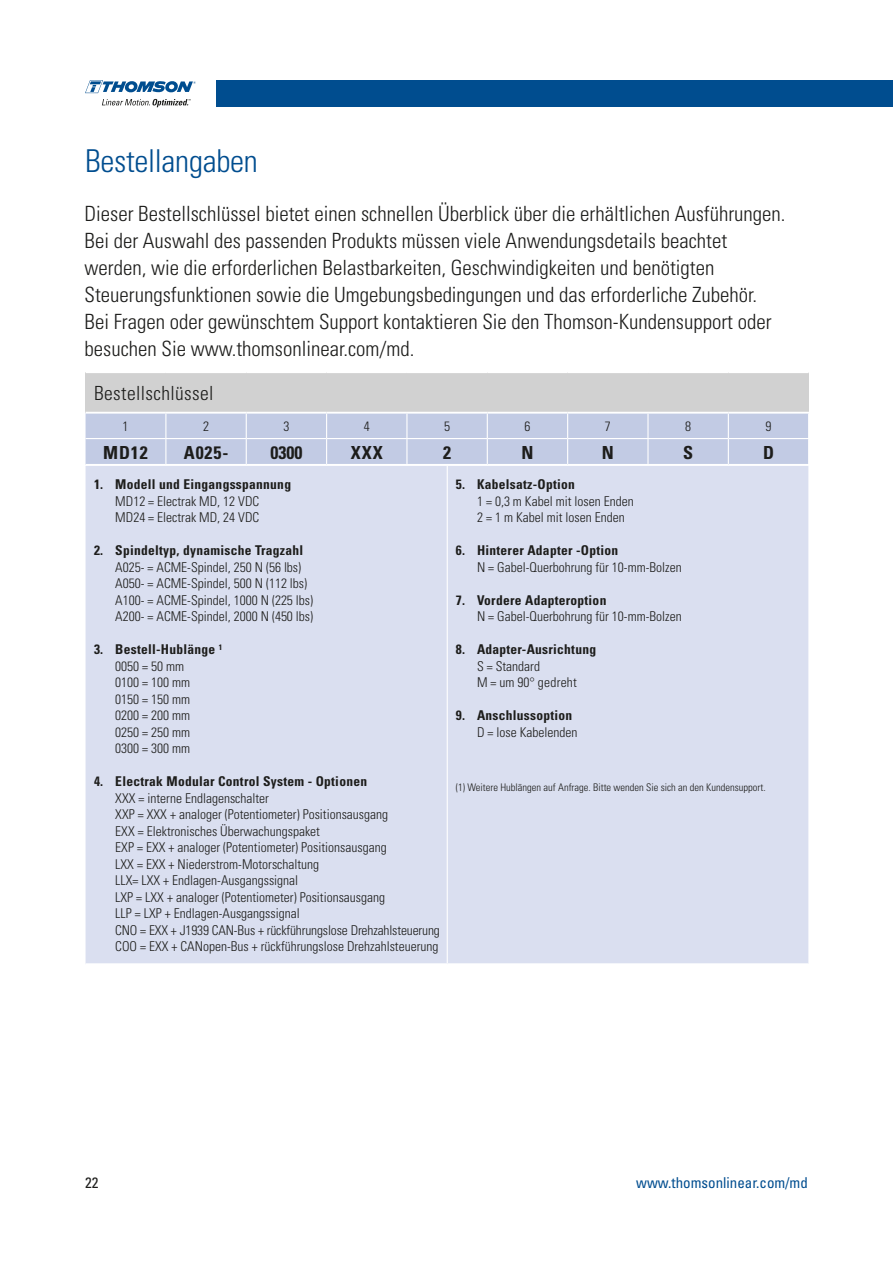
<style>
.page{position:relative;width:893px;height:1263px;background:#fff}
.page>*{position:absolute;margin:0;border:0;box-sizing:border-box;transform-origin:0 0}
.t1{font:300 condensed 31.5px "Univers";letter-spacing:-.01em;color:#004d8f}
.t2{font:300 condensed 21px/27px "Univers";color:#1d1d1b}
.t3{font:300 condensed 19.5px "Univers";letter-spacing:.02em;color:#1d1d1b}
.t4{font:700 condensed 18px "Univers";letter-spacing:.05em;color:#1d1d1b}
.t5{font:condensed 15px "Univers LT Std";color:#004d8f}
.t6{font:condensed 15px "Univers LT Std";color:#1d1d1b}
.t7{font:300 condensed 13.5px/16.5px "Univers";color:#1d1d1b}
.t8{font:700 condensed 13.5px "Univers";letter-spacing:.02em;color:#1d1d1b}
.t9{font:300 condensed 10.5px "Univers";color:#1d1d1b}
.s1{font-weight:700}
</style>
<div class="page">
<div style="left:217px;top:80px;width:676px;height:27px;background:#004d8f"></div>
<svg style="left:85px;top:80px;width:111px;height:13px"></svg>
<svg style="left:102px;top:99px;width:89px;height:8px"></svg>
<div style="left:86px;top:372px;width:723px;height:41px;background:#d1d1d1"></div>
<hr style="left:86px;top:371px;width:80px;height:2px;background:#fff">
<hr style="left:166px;top:371px;width:80px;height:2px;background:#fff">
<hr style="left:246px;top:371px;width:81px;height:2px;background:#fff">
<hr style="left:327px;top:371px;width:80px;height:2px;background:#fff">
<hr style="left:407px;top:371px;width:80px;height:2px;background:#fff">
<hr style="left:487px;top:371px;width:81px;height:2px;background:#fff">
<hr style="left:568px;top:371px;width:80px;height:2px;background:#fff">
<hr style="left:648px;top:371px;width:80px;height:2px;background:#fff">
<hr style="left:728px;top:371px;width:81px;height:2px;background:#fff">
<hr style="left:86px;top:412px;width:80px;height:2px;background:#fff">
<hr style="left:166px;top:412px;width:80px;height:2px;background:#fff">
<hr style="left:246px;top:412px;width:81px;height:2px;background:#fff">
<hr style="left:327px;top:412px;width:80px;height:2px;background:#fff">
<hr style="left:407px;top:412px;width:80px;height:2px;background:#fff">
<hr style="left:487px;top:412px;width:81px;height:2px;background:#fff">
<hr style="left:568px;top:412px;width:80px;height:2px;background:#fff">
<hr style="left:648px;top:412px;width:80px;height:2px;background:#fff">
<hr style="left:728px;top:412px;width:81px;height:2px;background:#fff">
<div style="left:86px;top:413px;width:723px;height:51px;background:#c2cbe4"></div>
<div style="left:86px;top:466px;width:722px;height:497px;background:#dadff0"></div>
<hr style="left:447px;top:466px;width:1px;height:497px;background:#fff">
<h1 class="t1" style="left:85px;top:141px;width:174px">Bestellangaben</h1>
<p class="t2" style="left:85px;top:200px;width:702px">Dieser Bestellschlüssel bietet einen schnellen Überblick über die erhältlichen Ausführungen.<br>Bei der Auswahl des passenden Produkts müssen viele Anwendungsdetails beachtet werden, wie die erforderlichen Belastbarkeiten, Geschwindigkeiten und benötigten Steuerungsfunktionen sowie die Umgebungsbedingungen und das erforderliche Zubehör.<br>Bei Fragen oder gewünschtem Support kontaktieren Sie den Thomson-Kundensupport oder besuchen Sie www.thomsonlinear.com/md.</p>
<h3 class="t3" style="left:94px;top:382px;width:121px">Bestellschlüssel</h3>
<p class="t7" style="left:122px;top:418px;width:7px">1</p>
<p class="t7" style="left:203px;top:418px;width:7px">2</p>
<p class="t7" style="left:283px;top:418px;width:7px">3</p>
<p class="t7" style="left:364px;top:418px;width:7px">4</p>
<p class="t7" style="left:444px;top:418px;width:7px">5</p>
<p class="t7" style="left:524px;top:418px;width:7px">6</p>
<p class="t7" style="left:605px;top:418px;width:7px">7</p>
<p class="t7" style="left:685px;top:418px;width:7px">8</p>
<p class="t7" style="left:765px;top:418px;width:7px">9</p>
<h3 class="t4" style="left:103px;top:441px;width:46px">MD12</h3>
<h3 class="t4" style="left:184px;top:441px;width:46px">A025-</h3>
<h3 class="t4" style="left:270px;top:441px;width:33px">0300</h3>
<h3 class="t4" style="left:351px;top:441px;width:33px">XXX</h3>
<h3 class="t4" style="left:443px;top:441px;width:9px">2</h3>
<h3 class="t4" style="left:521px;top:441px;width:14px">N</h3>
<h3 class="t4" style="left:602px;top:441px;width:14px">N</h3>
<h3 class="t4" style="left:683px;top:441px;width:12px">S</h3>
<h3 class="t4" style="left:763px;top:441px;width:12px">D</h3>
<p class="t8" style="left:94px;top:476px;width:199px">1. Modell und Eingangsspannung</p>
<p class="t7" style="left:115px;top:493px;width:145px">MD12 = Electrak MD, 12 VDC<br>MD24 = Electrak MD, 24 VDC</p>
<p class="t8" style="left:94px;top:542px;width:211px">2. Spindeltyp, dynamische Tragzahl</p>
<p class="t7" style="left:115px;top:559px;width:199px">A025- = ACME-Spindel, 250 N (56 lbs)<br>A050- = ACME-Spindel, 500 N (112 lbs)<br>A100- = ACME-Spindel, 1000 N (225 lbs)<br>A200- = ACME-Spindel, 2000 N (450 lbs)</p>
<p class="t7" style="left:115px;top:641px;width:109px;text-indent:-21px"><span class="s1">3. Bestell-Hublänge</span> <sup>1<br></sup>0050 = 50 mm<br>0100 = 100 mm<br>0150 = 150 mm<br>0200 = 200 mm<br>0250 = 250 mm<br>0300 = 300 mm</p>
<p class="t8" style="left:94px;top:773px;width:275px">4. Electrak Modular Control System - Optionen</p>
<p class="t7" style="left:115px;top:790px;width:326px">XXX = interne Endlagenschalter<br>XXP = XXX + analoger (Potentiometer) Positionsausgang<br>EXX = Elektronisches Überwachungspaket<br>EXP = EXX + analoger (Potentiometer) Positionsausgang<br>LXX = EXX + Niederstrom-Motorschaltung<br>LLX= LXX + Endlagen-Ausgangssignal<br>LXP = LXX + analoger (Potentiometer) Positionsausgang<br>LLP = LXP + Endlagen-Ausgangssignal<br>CNO = EXX + J1939 CAN-Bus + rückführungslose Drehzahlsteuerung COO = EXX + CANopen-Bus + rückführungslose Drehzahlsteuerung</p>
<p class="t8" style="left:456px;top:476px;width:121px">5. Kabelsatz-Option</p>
<p class="t7" style="left:477px;top:493px;width:158px">1 = 0,3 m Kabel mit losen Enden<br>2 = 1 m Kabel mit losen Enden</p>
<p class="t8" style="left:456px;top:542px;width:164px">6. Hinterer Adapter -Option</p>
<p class="t7" style="left:477px;top:559px;width:206px">N = Gabel-Querbohrung für 10-mm-Bolzen</p>
<p class="t8" style="left:456px;top:592px;width:152px">7. Vordere Adapteroption</p>
<p class="t7" style="left:477px;top:608px;width:206px">N = Gabel-Querbohrung für 10-mm-Bolzen</p>
<p class="t8" style="left:456px;top:641px;width:142px">8. Adapter-Ausrichtung</p>
<p class="t7" style="left:477px;top:658px;width:101px">S = Standard<br>M = um 90° gedreht</p>
<p class="t8" style="left:456px;top:707px;width:118px">9. Anschlussoption</p>
<p class="t7" style="left:477px;top:724px;width:102px">D = lose Kabelenden</p>
<p class="t9" style="left:456px;top:781px;width:311px">(1) Weitere Hublängen auf Anfrage. Bitte wenden Sie sich an den Kundensupport.</p>
<p class="t6" style="left:85px;top:1173px;width:15px">22</p>
<p class="t5" style="left:636px;top:1173px;width:173px">www.thomsonlinear.com/md</p>
</div>
